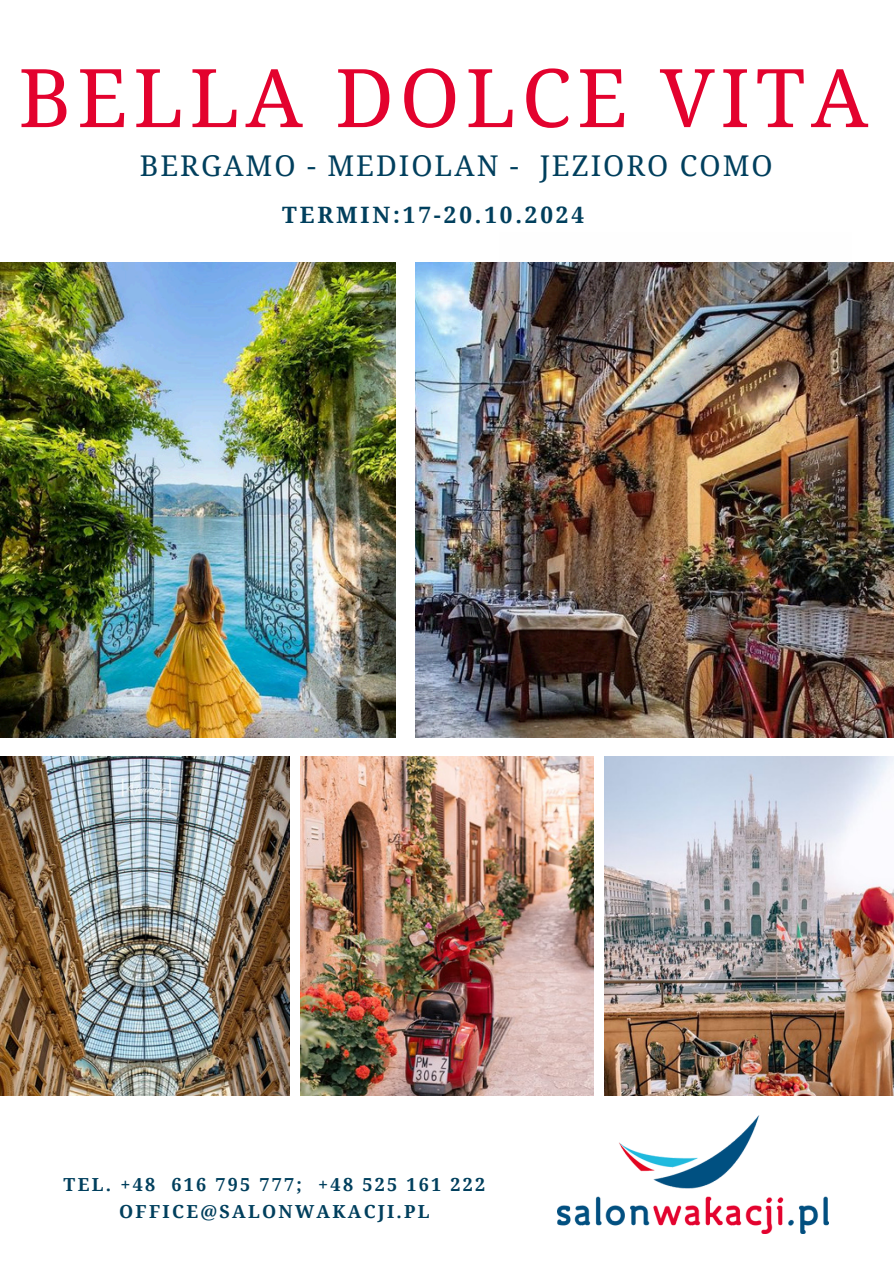
<style>
.page{position:relative;width:894px;height:1264px;background:#fff}
.page>*{position:absolute;margin:0;border:0;box-sizing:border-box;transform-origin:0 0}
.t1{font:81px "Noto Serif";letter-spacing:.07em;color:#e3022e}
.t2{font:28.65px "Noto Serif";letter-spacing:.07em;color:#003f5d}
.t3{font:700 22.65px "Noto Serif";letter-spacing:.125em;color:#003f5d}
.t4{font:700 18px "Noto Serif";letter-spacing:.125em;color:#003f5d}
</style>
<div class="page">
<img style="left:0;top:262px;width:395px;height:475px">
<img style="left:415px;top:262px;width:478px;height:475px">
<img style="left:0;top:757px;width:289px;height:338px">
<img style="left:300px;top:757px;width:293px;height:338px">
<img style="left:604px;top:757px;width:289px;height:338px">
<img style="left:557px;top:1115px;width:271px;height:118px">
<p class="t1" style="left:18px;top:41px;width:851px">BELLA DOLCE VITA</p>
<p class="t2" style="left:140px;top:146px;width:634px">BERGAMO - MEDIOLAN - JEZIORO COMO</p>
<p class="t3" style="left:282px;top:199px;width:303px">TERMIN:17-20.10.2024</p>
<p class="t4" style="left:64px;top:1172px;width:423px">TEL. +48 616 795 777; +48 525 161 222</p>
<p class="t4" style="left:119px;top:1199px;width:312px">OFFICE@SALONWAKACJI.PL</p>
</div>
